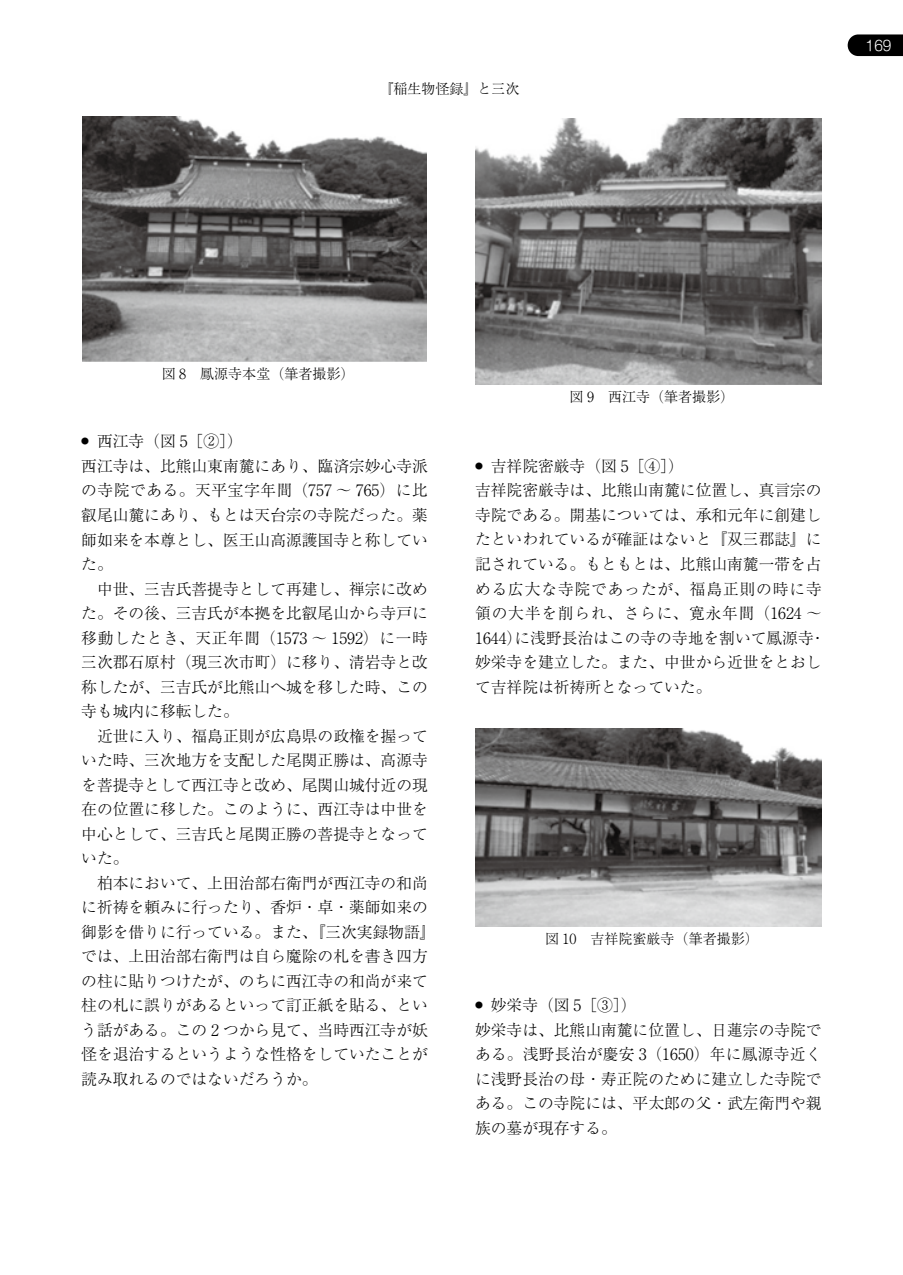
<style>
.page{position:relative;width:903px;height:1275px;background:#fff}
.page>*{position:absolute;margin:0;border:0;box-sizing:border-box;transform-origin:0 0}
.t1{font:300 15.75px/24.5px "Ryumin Pro";color:#000}
.t2{font:300 14px "Ryumin Pro";color:#000}
.t3{font:300 14px "Shin M Go Pro";color:#fff}
.t4{font:300 7.88px "Ryumin Pro";color:#000}
</style>
<div class="page">
<svg style="left:848px;top:34px;width:55px;height:22px"></svg>
<img style="left:82px;top:117px;width:345px;height:244px">
<img style="left:475px;top:118px;width:347px;height:266px">
<img style="left:476px;top:728px;width:345px;height:199px">
<p class="t2" style="left:380px;top:78px;width:142px">『稲生物怪録』と三次</p>
<p class="t3" style="left:866px;top:34px;width:27px">169</p>
<p class="t2" style="left:162px;top:363px;width:194px">図 　8 鳳源寺本堂（筆者撮影(</p>
<p class="t1" style="left:97px;top:428px;width:147px">西江寺（図 ]5 2 ([</p>
<p class="t4" style="left:81px;top:435px;width:9px">●</p>
<p class="t1" style="left:81px;top:453px;width:356px">西江寺は、比熊山東南麓にあり、臨済宗妙心寺派の寺院である。天平宝字年間（757 ～ 765）に比叡尾山麓にあり、もとは天台宗の寺院だった。薬師如来を本尊とし、医王山高源護国寺と称していた。<br>　中世、三吉氏菩提寺として再建し、禅宗に改めた。その後、三吉氏が本拠を比叡尾山から寺戸に移動したとき、天正年間（1573 ～ 1592）に一時三次郡石原村（現三次市町）に移り、清岩寺と改称したが、三吉氏が比熊山へ城を移した時、この寺も城内に移転した。<br>　近世に入り、福島正則が広島県の政権を握っていた時、三次地方を支配した尾関正勝は、高源寺を菩提寺として西江寺と改め、尾関山城付近の現在の位置に移した。このように、西江寺は中世を中心として、三吉氏と尾関正勝の菩提寺となっていた。<br>　柏本において、上田治部右衛門が西江寺の和尚に祈祷を頼みに行ったり、香炉・卓・薬師如来の御影を借りに行っている。また、『三次実録物語『では、上田治部右衛門は自ら魔除の札を書き四方の柱に貼りつけたが、のちに西江寺の和尚が来て柱の札に誤りがあるといって訂正紙を貼る、という話がある。この 2 つから見て、当時西江寺が妖怪を退治するというような性格をしていたことが読み取れるのではないだろうか。</p>
<p class="t2" style="left:570px;top:386px;width:166px">図 　9 西江寺（筆者撮影(</p>
<p class="t1" style="left:491px;top:453px;width:194px">吉祥院密厳寺（図 ]5 4 ([</p>
<p class="t4" style="left:475px;top:460px;width:9px">●</p>
<p class="t1" style="left:475px;top:477px;width:352px;text-align:right">吉祥院密厳寺は、比熊山南麓に位置し、真言宗の寺院である。開基については、承和元年に創建したといわれているが確証はないと『双三郡誌』に記されている。もともとは、比熊山南麓一帯を占める広大な寺院であったが、福島正則の時に寺領の大半を削られ、さらに、寛永年間)1624 ~・</p>
<p class="t1" style="left:475px;top:624px;width:348px">1644）<br>妙栄寺を建立した。また、中世から近世をとおして吉祥院は祈祷所となっていた。</p>
<p class="t1" style="left:514px;top:624px;width:301px">に浅野長治はこの寺の寺地を割いて鳳源寺</p>
<p class="t2" style="left:545px;top:927px;width:215px">図 10　吉祥院蜜厳寺（筆者撮影(</p>
<p class="t1" style="left:491px;top:992px;width:147px">妙栄寺（図 ]5 3 ([</p>
<p class="t4" style="left:475px;top:999px;width:9px">●</p>
<p class="t1" style="left:475px;top:1016px;width:348px;text-align:justify">妙栄寺は、比熊山南麓に位置し、日蓮宗の寺院である。浅野長治が慶安 （3 1650）年に鳳源寺近くに浅野長治の母・寿正院のために建立した寺院である。この寺院には、平太郎の父・武左衛門や親族の墓が現存する。</p>
</div>
